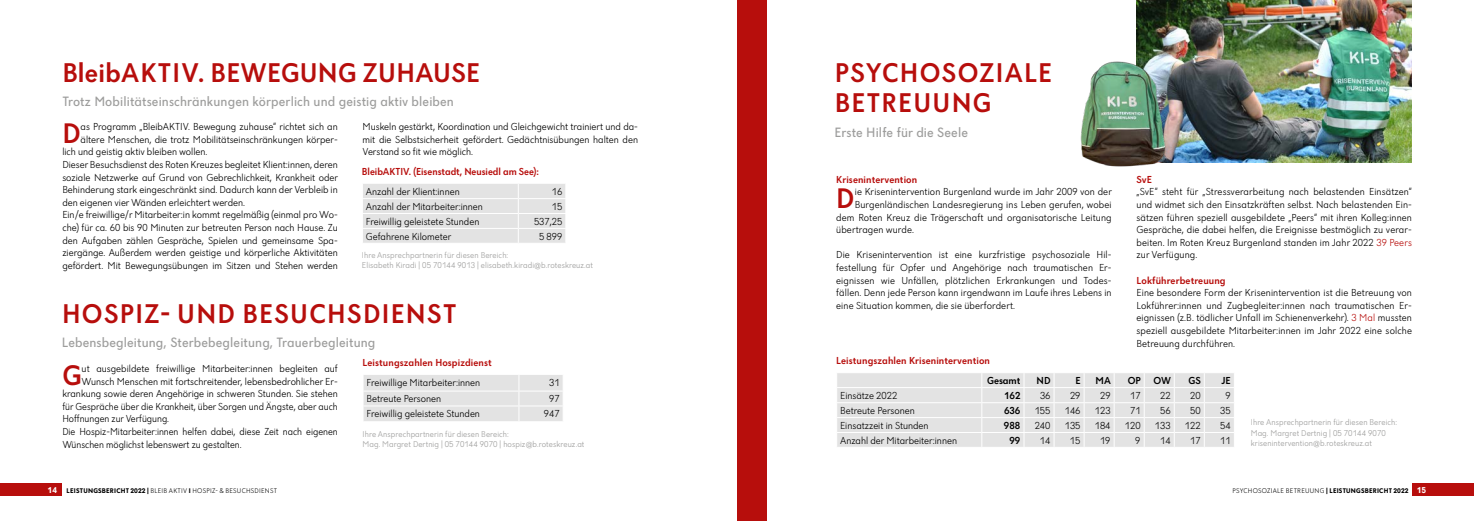
<style>
.page{position:relative;width:1474px;height:521px;background:#fff}
.page>*{position:absolute;margin:0;border:0;box-sizing:border-box;transform-origin:0 0}
.t1{font:500 29.31px "Dunant";color:#b70e0c}
.t2{font:500 28px/30.6px "Dunant";letter-spacing:.045em;color:#b70e0c}
.t3{font:500 28px "Dunant";letter-spacing:.01em;color:#b70e0c}
.t4{font:14px "Dunant";letter-spacing:.01em;color:#9d9d9c}
.t5{font:300 10.5px/12.6px "Dunant";color:#000;text-align:justify}
.t6{font:500 10.5px "Dunant";letter-spacing:.01em;color:#b70e0c}
.t7{font:500 10.5px "Dunant";color:#000}
.t8{font:300 8.75px/10.5px "Dunant";letter-spacing:.01em;color:#9d9d9c}
.t9{font:300 7px "Dunant";letter-spacing:.035em;color:#000}
.s1{color:#b70e0c}
.s2{font-weight:700;font-size:8.75px;color:#fff}
.s3{font-weight:700}
</style>
<div class="page">
<div style="left:1411px;top:484px;width:62px;height:12px;background:#b70e0c"></div>
<div style="left:0;top:484px;width:62px;height:12px;background:#b70e0c"></div>
<div style="left:737px;top:0;width:29px;height:521px;background:#b70e0c"></div>
<svg style="left:363px;top:375px;width:200px;height:46px;background:#e4e4e4"></svg>
<div style="left:363px;top:184px;width:202px;height:59px;background:#e3e3e3"></div>
<svg style="left:837px;top:373px;width:397px;height:74px;background:#e5e5e5"></svg>
<img style="left:1136px;top:0;width:275px;height:162px">
<img style="left:1080px;top:61px;width:86px;height:106px">
<h2 class="t3" style="left:62px;top:57px;width:419px">BleibAKTIV. BEWEGUNG ZUHAUSE</h2>
<h3 class="t4" style="left:62px;top:94px;width:393px">Trotz Mobilitätseinschränkungen körperlich und geistig aktiv bleiben</h3>
<h1 class="t1" style="left:62px;top:116px;width:20px">D</h1>
<p class="t5" style="left:81px;top:120px;width:259px">as Programm „BleibAKTIV. Bewegung zuhause“ richtet sich an</p>
<p class="t5" style="left:81px;top:133px;width:259px">ältere Menschen, die trotz Mobilitätseinschränkungen körper-</p>
<p class="t5" style="left:62px;top:146px;width:147px">lich und geistig aktiv bleiben wollen.</p>
<p class="t5" style="left:62px;top:158px;width:277px">Dieser Besuchsdienst des Roten Kreuzes begleitet Klient:innen, deren</p>
<p class="t5" style="left:62px;top:171px;width:277px">soziale Netzwerke auf Grund von Gebrechlichkeit, Krankheit oder</p>
<p class="t5" style="left:62px;top:183px;width:277px">Behinderung stark eingeschränkt sind. Dadurch kann der Verbleib in</p>
<p class="t5" style="left:62px;top:196px;width:184px">den eigenen vier Wänden erleichtert werden.</p>
<p class="t5" style="left:62px;top:209px;width:277px">Ein/e freiwillige/r Mitarbeiter:in kommt regelmäßig (einmal pro Wo-</p>
<p class="t5" style="left:62px;top:221px;width:277px">che) für ca. 60 bis 90 Minuten zur betreuten Person nach Hause. Zu</p>
<p class="t5" style="left:62px;top:234px;width:277px">den Aufgaben zählen Gespräche, Spielen und gemeinsame Spa-</p>
<p class="t5" style="left:62px;top:246px;width:277px">ziergänge. Außerdem werden geistige und körperliche Aktivitäten</p>
<p class="t5" style="left:62px;top:259px;width:277px">gefördert. Mit Bewegungsübungen im Sitzen und Stehen werden</p>
<p class="t5" style="left:362px;top:120px;width:277px">Muskeln gestärkt, Koordination und Gleichgewicht trainiert und da&shy;mit die Selbstsicherheit gefördert. Gedächtnisübungen halten den Verstand so fit wie möglich.</p>
<p class="t6" style="left:362px;top:165px;width:178px">BleibAKTIV. (Eisenstadt, Neusiedl am See):</p>
<p class="t5" style="left:366px;top:185px;width:95px">Anzahl der Klient:innen</p>
<p class="t5" style="left:552px;top:185px;width:12px">16</p>
<p class="t5" style="left:366px;top:200px;width:118px">Anzahl der Mitarbeiter:innen</p>
<p class="t5" style="left:552px;top:200px;width:12px">15</p>
<p class="t5" style="left:366px;top:215px;width:115px">Freiwillig geleistete Stunden</p>
<p class="t5" style="left:534px;top:215px;width:30px">537,25</p>
<p class="t5" style="left:366px;top:230px;width:87px">Gefahrene Kilometer</p>
<p class="t5" style="left:539px;top:230px;width:25px">5 899</p>
<p class="t8" style="left:362px;top:250px;width:232px">Ihre Ansprechpartnerin für diesen Bereich:<br>Elisabeth Kiradi | 05 70144 9013 | elisabeth.kiradi@b.roteskreuz.at</p>
<h2 class="t2" style="left:62px;top:298px;width:396px">HOSPIZ- UND BESUCHSDIENST</h2>
<h3 class="t4" style="left:62px;top:335px;width:315px">Lebensbegleitung, Sterbebegleitung, Trauerbegleitung</h3>
<h1 class="t1" style="left:62px;top:358px;width:21px">G</h1>
<p class="t5" style="left:82px;top:362px;width:258px">ut ausgebildete freiwillige Mitarbeiter:innen begleiten auf</p>
<p class="t6" style="left:362px;top:357px;width:131px">Leistungszahlen Hospizdienst</p>
<p class="t5" style="left:366px;top:376px;width:115px">Freiwillige Mitarbeiter:innen</p>
<p class="t5" style="left:549px;top:376px;width:12px">31</p>
<p class="t5" style="left:366px;top:393px;width:76px">Betreute Personen</p>
<p class="t5" style="left:549px;top:393px;width:12px">97</p>
<p class="t5" style="left:366px;top:408px;width:115px">Freiwillig geleistete Stunden</p>
<p class="t5" style="left:544px;top:408px;width:17px">947</p>
<p class="t8" style="left:362px;top:428px;width:223px">Ihre Ansprechpartnerin für diesen Bereich:<br>Mag. Margret Dertnig | 05 70144 9070 | hospiz@b.roteskreuz.at</p>
<p class="t5" style="left:82px;top:375px;width:258px">Wunsch Menschen mit fortschreitender, lebensbedrohlicher Er-</p>
<p class="t5" style="left:62px;top:387px;width:277px">krankung sowie deren Angehörige in schweren Stunden. Sie stehen</p>
<p class="t5" style="left:62px;top:400px;width:277px">für Gespräche über die Krankheit, über Sorgen und Ängste, aber auch</p>
<p class="t5" style="left:62px;top:413px;width:108px">Hoffnungen zur Verfügung.</p>
<p class="t5" style="left:62px;top:425px;width:277px">Die Hospiz-Mitarbeiter:innen helfen dabei, diese Zeit nach eigenen</p>
<p class="t5" style="left:62px;top:438px;width:181px">Wünschen möglichst lebenswert zu gestalten.</p>
<h2 class="t2" style="left:834px;top:57px;width:219px">PSYCHOSOZIALE<br>BETREUUNG</h2>
<h3 class="t4" style="left:834px;top:124px;width:135px">Erste Hilfe für die Seele</h3>
<p class="t6" style="left:836px;top:173px;width:82px">Krisenintervention</p>
<h1 class="t1" style="left:836px;top:182px;width:20px">D</h1>
<p class="t5" style="left:854px;top:186px;width:258px">ie Krisenintervention Burgenland wurde im Jahr 2009 von der</p>
<p class="t5" style="left:854px;top:198px;width:258px">Burgenländischen Landesregierung ins Leben gerufen, wobei</p>
<p class="t5" style="left:836px;top:211px;width:277px">dem Roten Kreuz die Trägerschaft und organisatorische Leitung</p>
<p class="t5" style="left:836px;top:223px;width:79px">übertragen wurde.</p>
<p class="t5" style="left:836px;top:249px;width:277px">Die Krisenintervention ist eine kurzfristige psychosoziale Hil&shy;festellung für Opfer und Angehörige nach traumatischen Er&shy;eignissen wie Unfällen, plötzlichen Erkrankungen und Todes&shy;fällen. Denn jede Person kann irgendwann im Laufe ihres Lebens in eine Situation kommen, die sie überfordert.</p>
<p class="t6" style="left:1136px;top:173px;width:17px">SvE</p>
<p class="t5" style="left:1136px;top:186px;width:277px">„SvE“ steht für „Stressverarbeitung nach belastenden Einsätzen“ und widmet sich den Einsatzkräften selbst. Nach belastenden Ein&shy;sätzen führen speziell ausgebildete „Peers“ mit ihren Kolleg:innen Gespräche, die dabei helfen, die Ereignisse bestmöglich zu verar&shy;beiten. Im Roten Kreuz Burgenland standen im Jahr 2022 <span class="s1">39 Peers </span>zur Verfügung.</p>
<p class="t6" style="left:1136px;top:274px;width:91px">Lokführerbetreuung</p>
<p class="t5" style="left:1136px;top:286px;width:277px">Eine besondere Form der Krisenintervention ist die Betreuung von Lokführer:innen und Zugbegleiter:innen nach traumatischen Er&shy;eignissen (z.B. tödlicher Unfall im Schienenverkehr). <span class="s1">3 Mal</span> mussten speziell ausgebildete Mitarbeiter:innen im Jahr 2022 eine solche Betreuung durchführen.</p>
<p class="t6" style="left:836px;top:355px;width:155px">Leistungszahlen Krisenintervention</p>
<p class="t7" style="left:987px;top:375px;width:35px">Gesamt</p>
<p class="t7" style="left:1036px;top:375px;width:16px">ND</p>
<p class="t7" style="left:1075px;top:375px;width:7px">E</p>
<p class="t7" style="left:1095px;top:375px;width:17px">MA</p>
<p class="t7" style="left:1127px;top:375px;width:45px">OP OW</p>
<p class="t7" style="left:1188px;top:375px;width:14px">GS</p>
<p class="t7" style="left:1221px;top:375px;width:11px">JE</p>
<p class="t5" style="left:840px;top:389px;width:59px">Einsätze 2022</p>
<p class="t7" style="left:1004px;top:389px;width:18px">162</p>
<p class="t5" style="left:1040px;top:389px;width:12px">36</p>
<p class="t5" style="left:1070px;top:389px;width:12px">29</p>
<p class="t5" style="left:1100px;top:389px;width:12px">29</p>
<p class="t5" style="left:1130px;top:389px;width:12px">17</p>
<p class="t5" style="left:1160px;top:389px;width:12px">22</p>
<p class="t5" style="left:1190px;top:389px;width:12px">20</p>
<p class="t5" style="left:1225px;top:389px;width:7px">9</p>
<p class="t5" style="left:840px;top:404px;width:76px">Betreute Personen</p>
<p class="t7" style="left:1004px;top:405px;width:18px">636</p>
<p class="t5" style="left:1034px;top:404px;width:17px">155</p>
<p class="t5" style="left:1064px;top:404px;width:17px">146</p>
<p class="t5" style="left:1094px;top:404px;width:17px">123</p>
<p class="t5" style="left:1130px;top:404px;width:12px">71</p>
<p class="t5" style="left:1160px;top:404px;width:12px">56</p>
<p class="t5" style="left:1190px;top:404px;width:12px">50</p>
<p class="t5" style="left:1220px;top:404px;width:12px">35</p>
<p class="t5" style="left:840px;top:419px;width:90px">Einsatzzeit in Stunden</p>
<p class="t7" style="left:1004px;top:419px;width:18px">988</p>
<p class="t5" style="left:1034px;top:419px;width:17px">240</p>
<p class="t5" style="left:1064px;top:419px;width:17px">135</p>
<p class="t5" style="left:1094px;top:419px;width:17px">184</p>
<p class="t5" style="left:1124px;top:419px;width:17px">120</p>
<p class="t5" style="left:1154px;top:419px;width:17px">133</p>
<p class="t5" style="left:1184px;top:419px;width:17px">122</p>
<p class="t5" style="left:1220px;top:419px;width:12px">54</p>
<p class="t5" style="left:840px;top:434px;width:118px">Anzahl der Mitarbeiter:innen</p>
<p class="t7" style="left:1009px;top:434px;width:12px">99</p>
<p class="t5" style="left:1039px;top:434px;width:12px">14</p>
<p class="t5" style="left:1069px;top:434px;width:12px">15</p>
<p class="t5" style="left:1100px;top:434px;width:12px">19</p>
<p class="t5" style="left:1135px;top:434px;width:7px">9</p>
<p class="t5" style="left:1160px;top:434px;width:12px">14</p>
<p class="t5" style="left:1190px;top:434px;width:12px">17</p>
<p class="t5" style="left:1220px;top:434px;width:12px">11</p>
<p class="t8" style="left:1250px;top:417px;width:148px">Ihre Ansprechpartnerin für diesen Bereich:<br>Mag. Margret Dertnig | 05 70144 9070 krisenintervention@b.roteskreuz.at</p>
<p class="t9" style="left:48px;top:486px;width:231px"><span class="s2">14</span> <span class="s3">LEISTUNGSBERICHT 2022 |</span> BLEIB AKTIV <span class="s3">I</span> HOSPIZ- &amp; BESUCHSDIENST</p>
<p class="t9" style="left:1232px;top:486px;width:195px">PSYCHOSOZIALE BETREUUNG <span class="s3">| LEISTUNGSBERICHT 2022</span> <span class="s2">15</span></p>
</div>
